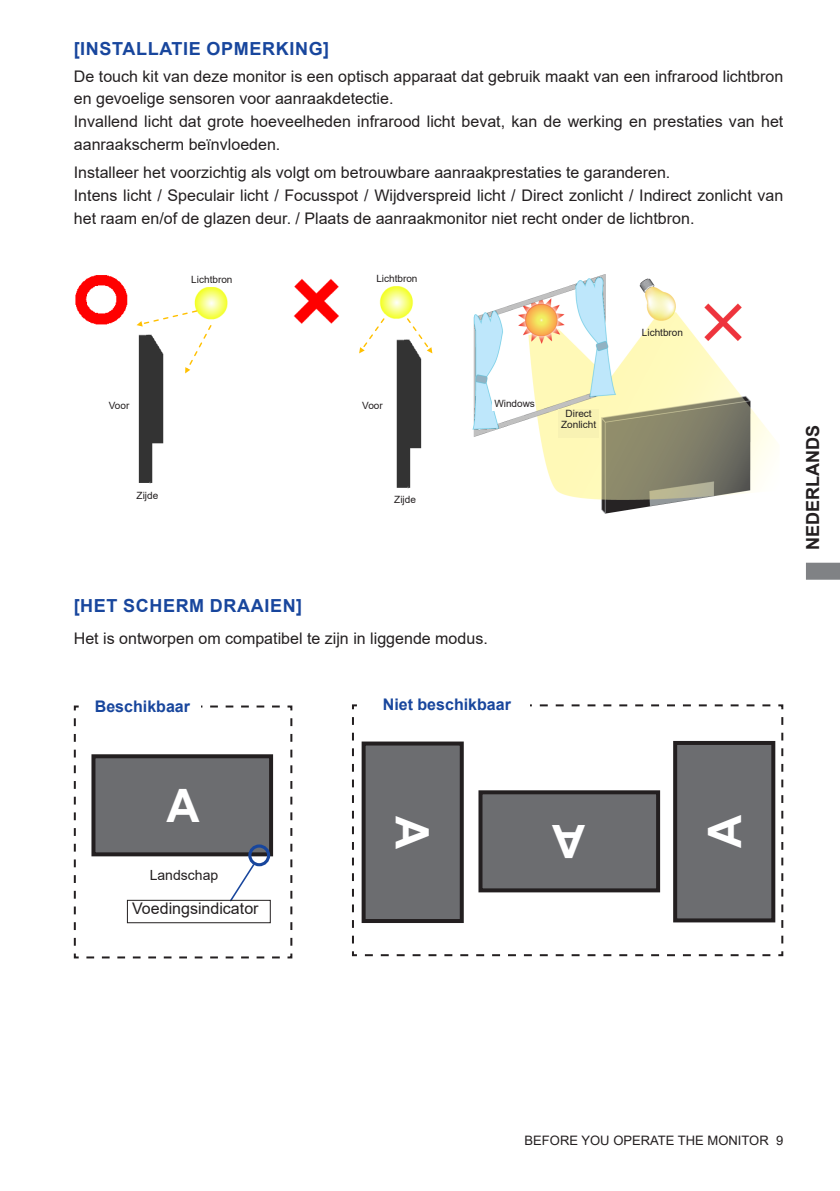
<style>
.page{position:relative;width:840px;height:1191px;background:#fff}
.page>*{position:absolute;margin:0;border:0;box-sizing:border-box;transform-origin:0 0}
.t1{font:700 46px "Arial";color:#fff}
.t2{font:700 18px "Arial";letter-spacing:.035em;color:#18469d}
.t3{font:700 18px "Arial";color:#231f20}
.t4{font:16px/22.6px "Arial";color:#231f20}
.t5{font:700 16px "Arial";color:#18469d}
.t6{font:14px "Arial";color:#231f20}
.t7{font:13px "Arial";color:#231f20}
.t8{font:10px/11.4px "Arial";color:#231f20;text-align:center}
</style>
<div class="page">
<svg style="left:806px;top:562px;width:33px;height:18px"></svg>
<img style="left:472px;top:274px;width:305px;height:240px">
<div style="left:558px;top:410px;width:40px;height:28px;background:#f8f2b3"></div>
<div style="left:492px;top:400px;width:42px;height:10px;background:#fff"></div>
<img style="left:75px;top:275px;width:358px;height:214px">
<svg style="left:136px;top:310px;width:76px;height:63px"></svg>
<svg style="left:405px;top:317px;width:27px;height:36px"></svg>
<svg style="left:359px;top:317px;width:26px;height:36px"></svg>
<div style="left:185px;top:284px;width:13px;height:5px;background:#fff"></div>
<div style="left:177px;top:276px;width:70px;height:10px;background:#fff"></div>
<div style="left:370px;top:283px;width:13px;height:5px;background:#fff"></div>
<div style="left:362px;top:275px;width:69px;height:10px;background:#fff"></div>
<div style="left:104px;top:401px;width:30px;height:11px;background:#fff"></div>
<div style="left:356px;top:401px;width:32px;height:13px;background:#fff"></div>
<svg style="left:352px;top:704px;width:431px;height:253px"></svg>
<div style="left:363px;top:696px;width:167px;height:27px;background:#fff"></div>
<div style="left:363px;top:743px;width:98px;height:178px;background:#6c6d70"></div>
<div style="left:361px;top:741px;width:102px;height:182px;border:4px solid #231f20"></div>
<svg style="left:73px;top:705px;width:220px;height:254px"></svg>
<div style="left:84px;top:698px;width:117px;height:25px;background:#fff"></div>
<div style="left:248px;top:844px;width:22px;height:22px;border:3px solid #18469d;border-radius:50%"></div>
<svg style="left:228px;top:862px;width:27px;height:38px"></svg>
<div style="left:127px;top:900px;width:143px;height:23px;border:1px solid #231f20"></div>
<p class="t2" style="left:74px;top:36px;width:256px">[INSTALLATIE OPMERKING]</p>
<p class="t4" style="left:74px;top:65px;width:710px">De touch kit van deze monitor is een optisch apparaat dat gebruik maakt van een infrarood lichtbron en gevoelige sensoren voor aanraakdetectie.<br>Invallend licht dat grote hoeveelheden infrarood licht bevat, kan de werking en prestaties van het aanraakscherm beïnvloeden.</p>
<p class="t4" style="left:74px;top:161px;width:710px">Installeer het voorzichtig als volgt om betrouwbare aanraakprestaties te garanderen.<br>Intens licht / Speculair licht / Focusspot / Wijdverspreid licht / Direct zonlicht / Indirect zonlicht van het raam en/of de glazen deur. / Plaats de aanraakmonitor niet recht onder de lichtbron.</p>
<p class="t8" style="left:191px;top:274px;width:43px">Lichtbron</p>
<p class="t8" style="left:376px;top:273px;width:43px">Lichtbron</p>
<p class="t8" style="left:641px;top:327px;width:43px">Lichtbron</p>
<p class="t8" style="left:109px;top:399px;width:22px">Voor</p>
<p class="t8" style="left:362px;top:399px;width:22px">Voor</p>
<p class="t8" style="left:136px;top:490px;width:23px">Zijde</p>
<p class="t8" style="left:394px;top:494px;width:23px">Zijde</p>
<p class="t8" style="left:494px;top:398px;width:42px">Windows</p>
<p class="t8" style="left:560px;top:407px;width:37px">Direct<br>Zonlicht</p>
<p class="t2" style="left:74px;top:592px;width:230px">[HET SCHERM DRAAIEN]</p>
<p class="t4" style="left:74px;top:626px;width:415px">Het is ontworpen om compatibel te zijn in liggende modus.</p>
<p class="t5" style="left:95px;top:695px;width:97px">Beschikbaar</p>
<p class="t5" style="left:382px;top:693px;width:130px">Niet beschikbaar</p>
<p class="t3" style="left:799px;top:550px;width:126px;rotate:-90deg">NEDERLANDS</p>
<h1 class="t1" style="left:166px;top:773px;width:35px">A</h1>
<p class="t6" style="left:150px;top:865px;width:70px">Landschap</p>
<p class="t4" style="left:132px;top:897px;width:128px">Voedingsindicator</p>
<h1 class="t1" style="left:444px;top:816px;width:35px;rotate:90deg">A</h1>
<h1 class="t1" style="left:585px;top:873px;width:35px;rotate:-180deg">A</h1>
<h1 class="t1" style="left:692px;top:847px;width:35px;rotate:-90deg">A</h1>
<p class="t7" style="left:524px;top:1131px;width:260px">BEFORE YOU OPERATE THE MONITOR 9</p>
</div>
